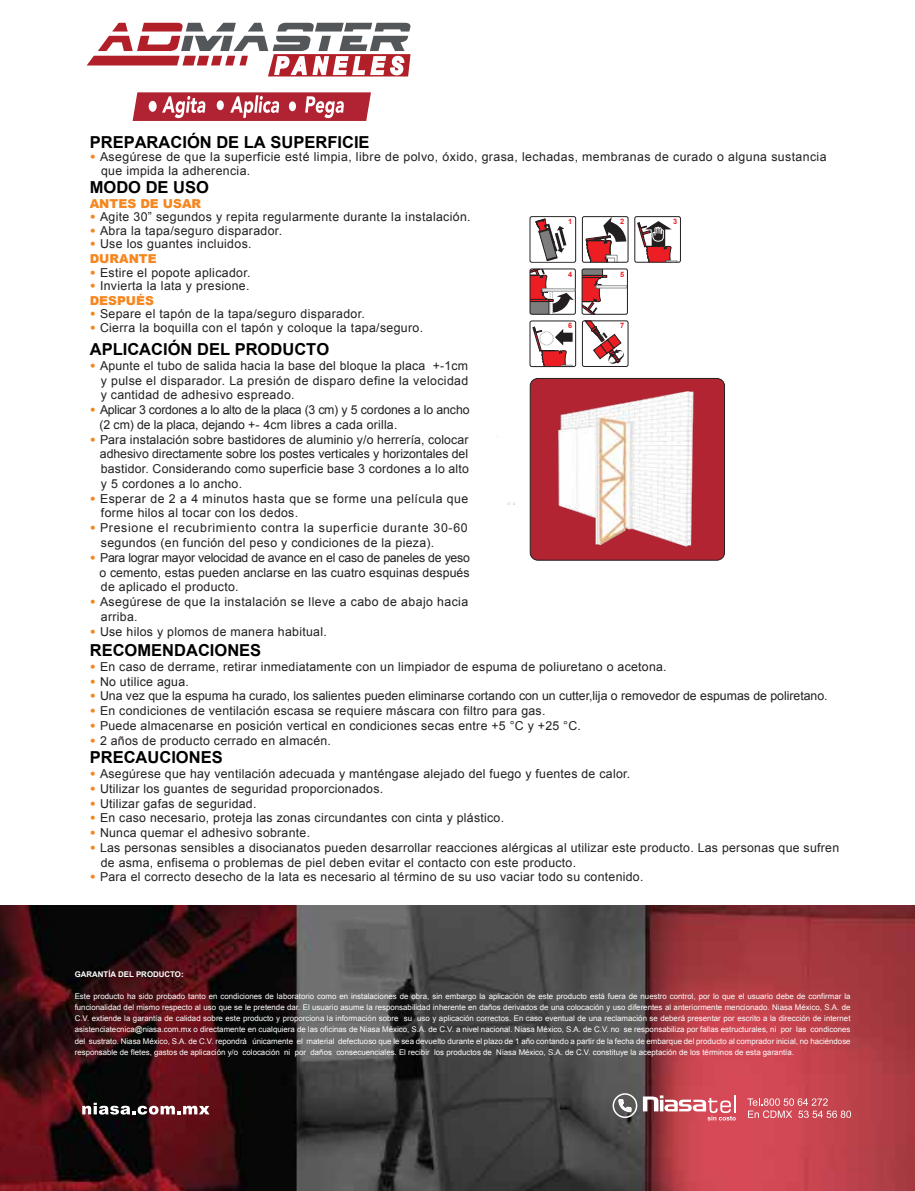
<style>
.page{position:relative;width:915px;height:1191px;background:#fff}
.page>*{position:absolute;margin:0;border:0;box-sizing:border-box;transform-origin:0 0}
.t1{font:italic 700 23.55px "Arial";letter-spacing:.3em;color:#fff;scale:.85 1}
.t2{font:700 16.5px "Arial";color:#000}
.t3{font:12.3px/14.7px "Arial";letter-spacing:.02em;color:#231f20}
.t4{font:12.3px "Arial";color:#231f20}
.t5{font:12.3px/14.7px "Arial";letter-spacing:.055em;color:#231f20}
.t6{font:12.3px/14.7px "Arial";letter-spacing:-.01em;color:#231f20}
.t7{font:12.3px/14.7px "Arial";letter-spacing:.04em;color:#231f20}
.t8{font:900 12.3px "Arial";color:#f68720}
.t9{font:7.95px/11.1px "Arial";color:#fff;text-align:justify}
.t10{font:700 7.95px "Arial";color:#fff}
.t11{font:700 7.35px "Arial";color:#ed1d24}
.s1{font-weight:900;color:#f68720}
</style>
<div class="page">
<svg style="left:132px;top:92px;width:239px;height:29px;background:#bf4c59"></svg>
<div style="left:149px;top:101px;width:8px;height:11px;background:#fff;border-radius:50%"></div>
<div style="left:217px;top:100px;width:7px;height:10px;background:#fff;border-radius:50%"></div>
<div style="left:289px;top:101px;width:7px;height:10px;background:#fff;border-radius:50%"></div>
<div style="left:529px;top:269px;width:46px;height:45px;border:1px solid #231f20;border-radius:2px"></div>
<svg style="left:530px;top:269px;width:45px;height:45px"></svg>
<svg style="left:583px;top:271px;width:24px;height:41px"></svg>
<div style="left:595px;top:285px;width:32px;height:3px;background:#fff;border:1px solid #939598"></div>
<div style="left:581px;top:269px;width:46px;height:45px;border:1px solid #231f20;border-radius:2px"></div>
<svg style="left:532px;top:327px;width:40px;height:30px"></svg>
<div style="left:539px;top:332px;width:14px;height:13px;border:1px dashed #939598;border-radius:50%"></div>
<div style="left:529px;top:321px;width:46px;height:46px;border:1px solid #231f20;border-radius:2px"></div>
<div style="left:582px;top:321px;width:46px;height:46px;border:1px solid #231f20;border-radius:2px"></div>
<svg style="left:584px;top:320px;width:41px;height:37px"></svg>
<svg style="left:637px;top:221px;width:40px;height:42px"></svg>
<div style="left:634px;top:216px;width:46px;height:46px;border:1px solid #231f20;border-radius:2px"></div>
<svg style="left:585px;top:218px;width:41px;height:42px"></svg>
<div style="left:582px;top:216px;width:46px;height:46px;border:1px solid #231f20;border-radius:2px"></div>
<div style="left:529px;top:216px;width:46px;height:46px;border:1px solid #231f20;border-radius:2px"></div>
<div style="left:530px;top:218px;width:44px;height:43px;background:#fff;border-radius:2px"></div>
<svg style="left:535px;top:219px;width:31px;height:42px"></svg>
<img style="left:507px;top:357px;width:218px;height:204px">
<svg style="left:87px;top:23px;width:324px;height:54px"></svg>
<img style="left:0;top:905px;width:914px;height:286px">
<svg style="left:82px;top:1102px;width:127px;height:12px"></svg>
<svg style="left:611px;top:1092px;width:124px;height:28px"></svg>
<svg style="left:747px;top:1098px;width:103px;height:20px;background:#d56a73"></svg>
<h1 class="t1" style="left:274px;top:50px;width:153px">PANELES</h1>
<h2 class="t2" style="left:90px;top:131px;width:281px">PREPARACIÓN DE LA SUPERFICIE</h2>
<p class="t3" style="left:101px;top:150px;width:726px;line-height:13.5px;text-indent:-11px"><span class="s1">•</span> Asegúrese de que la superficie esté limpia, libre de polvo, óxido, grasa, lechadas, membranas de curado o alguna sustancia que impida la adherencia.</p>
<h2 class="t2" style="left:90px;top:176px;width:121px">MODO DE USO</h2>
<p class="t8" style="left:90px;top:194px;width:113px">ANTES DE USAR</p>
<p class="t3" style="left:90px;top:210px;width:382px"><span class="s1">•</span> Agite 30” segundos y repita regularmente durante la instalación.</p>
<p class="t3" style="left:90px;top:223px;width:194px"><span class="s1">•</span> Abra la tapa/seguro disparador.</p>
<p class="t3" style="left:90px;top:237px;width:163px"><span class="s1">•</span> Use los guantes incluidos.<br><span class="s1">DURANTE</span></p>
<p class="t3" style="left:90px;top:265px;width:162px"><span class="s1">•</span> Estire el popote aplicador.</p>
<p class="t3" style="left:90px;top:278px;width:161px"><span class="s1">•</span> Invierta la lata y presione.<br><span class="s1">DESPUÉS</span></p>
<p class="t3" style="left:90px;top:307px;width:276px"><span class="s1">•</span> Separe el tapón de la tapa/seguro disparador.</p>
<p class="t3" style="left:90px;top:320px;width:335px"><span class="s1">•</span> Cierra la boquilla con el tapón y coloque la tapa/seguro.</p>
<h2 class="t2" style="left:90px;top:338px;width:241px">APLICACIÓN DEL PRODUCTO</h2>
<p class="t3" style="left:101px;top:358px;width:369px;text-align:justify;text-indent:-11px"><span class="s1">•</span> Apunte el tubo de salida hacia la base del bloque la placa +-1cm y pulse el disparador. La presión de disparo define la velocidad y cantidad de adhesivo espreado.</p>
<p class="t6" style="left:100px;top:402px;width:371px;text-indent:-10px"><span class="s1">•</span> Aplicar 3 cordones a lo alto de la placa (3 cm) y 5 cordones a lo ancho (2 cm) de la placa, dejando +- 4cm libres a cada orilla.</p>
<p class="t3" style="left:100px;top:432px;width:370px;text-align:justify;text-indent:-10px"><span class="s1">•</span> Para instalación sobre bastidores de aluminio y/o herrería, colocar adhesivo directamente sobre los postes verticales y horizontales del bastidor. Considerando como superficie base 3 cordones a lo alto y 5 cordones a lo ancho.</p>
<p class="t7" style="left:101px;top:491px;width:369px;text-indent:-11px"><span class="s1">•</span> Esperar de 2 a 4 minutos hasta que se forme una película que forme hilos al tocar con los dedos.</p>
<p class="t5" style="left:101px;top:520px;width:368px;text-indent:-11px"><span class="s1">•</span> Presione el recubrimiento contra la superficie durante 30-60 segundos (en función del peso y condiciones de la pieza).</p>
<p class="t3" style="left:100px;top:550px;width:372px;text-align:justify;text-indent:-10px"><span class="s1">•</span> Para lograr mayor velocidad de avance en el caso de paneles de yeso o cemento, estas pueden anclarse en las cuatro esquinas después de aplicado el producto.</p>
<p class="t3" style="left:101px;top:594px;width:369px;text-indent:-11px"><span class="s1">•</span> Asegúrese de que la instalación se lleve a cabo de abajo hacia arriba.</p>
<p class="t3" style="left:90px;top:624px;width:238px"><span class="s1">•</span> Use hilos y plomos de manera habitual.</p>
<h2 class="t2" style="left:90px;top:639px;width:173px">RECOMENDACIONES</h2>
<p class="t3" style="left:90px;top:659px;width:578px"><span class="s1">•</span> En caso de derrame, retirar inmediatamente con un limpiador de espuma de poliuretano o acetona.</p>
<p class="t3" style="left:90px;top:674px;width:101px"><span class="s1">•</span> No utilice agua.</p>
<p class="t4" style="left:90px;top:688px;width:739px"><span class="s1">•</span> Una vez que la espuma ha curado, los salientes pueden eliminarse cortando con un cutter,lija o removedor de espumas de poliretano.</p>
<p class="t3" style="left:90px;top:703px;width:457px"><span class="s1">•</span> En condiciones de ventilación escasa se requiere máscara con filtro para gas.</p>
<p class="t3" style="left:90px;top:718px;width:492px"><span class="s1">•</span> Puede almacenarse en posición vertical en condiciones secas entre +5 °C y +25 °C.</p>
<p class="t3" style="left:90px;top:733px;width:243px"><span class="s1">•</span> 2 años de producto cerrado en almacén.</p>
<h2 class="t2" style="left:90px;top:746px;width:134px">PRECAUCIONES</h2>
<p class="t3" style="left:90px;top:766px;width:542px"><span class="s1">•</span> Asegúrese que hay ventilación adecuada y manténgase alejado del fuego y fuentes de calor.</p>
<p class="t3" style="left:90px;top:781px;width:295px"><span class="s1">•</span> Utilizar los guantes de seguridad proporcionados.</p>
<p class="t3" style="left:90px;top:796px;width:168px"><span class="s1">•</span> Utilizar gafas de seguridad.</p>
<p class="t3" style="left:90px;top:811px;width:416px"><span class="s1">•</span> En caso necesario, proteja las zonas circundantes con cinta y plástico.</p>
<p class="t3" style="left:90px;top:825px;width:222px"><span class="s1">•</span> Nunca quemar el adhesivo sobrante.</p>
<p class="t3" style="left:101px;top:840px;width:739px;text-indent:-11px"><span class="s1">•</span> Las personas sensibles a disocianatos pueden desarrollar reacciones alérgicas al utilizar este producto. Las personas que sufren de asma, enfisema o problemas de piel deben evitar el contacto con este producto.</p>
<p class="t3" style="left:90px;top:870px;width:555px"><span class="s1">•</span> Para el correcto desecho de la lata es necesario al término de su uso vaciar todo su contenido.</p>
<p class="t11" style="left:568px;top:217px;width:6px">1</p>
<p class="t11" style="left:619px;top:217px;width:6px">2</p>
<p class="t11" style="left:673px;top:217px;width:6px">3</p>
<p class="t11" style="left:568px;top:269px;width:6px">4</p>
<p class="t11" style="left:619px;top:269px;width:6px">5</p>
<p class="t11" style="left:568px;top:321px;width:6px">6</p>
<p class="t11" style="left:619px;top:321px;width:6px">7</p>
<p class="t10" style="left:75px;top:969px;width:110px">GARANTÍA DEL PRODUCTO:</p>
<p class="t9" style="left:75px;top:991px;width:777px">Este producto ha sido probado tanto en condiciones de laboratorio como en instalaciones de obra, sin embargo la aplicación de este producto está fuera de nuestro control, por lo que el usuario debe de confirmar la funcionalidad del mismo respecto al uso que se le pretende dar. El usuario asume la responsabilidad inherente en daños derivados de una colocación y uso diferentes al anteriormente mencionado. Niasa México, S.A. de C.V. extiende la garantía de calidad sobre este producto y proporciona la información sobre su uso y aplicación correctos. En caso eventual de una reclamación se deberá presentar por escrito a la dirección de internet asistenciatecnica@niasa.com.mx o directamente en cualquiera de las oficinas de Niasa México, S.A. de C.V. a nivel nacional. Niasa México, S.A. de C.V. no se responsabiliza por fallas estructurales, ni por las condicones del sustrato. Niasa México, S.A. de C.V. repondrá únicamente el material defectuoso que le sea devuelto durante el plazo de 1 año contando a partir de la fecha de embarque del producto al comprador inicial, no haciéndose responsable de fletes, gastos de aplicación y/o colocación ni por daños consecuenciales. El recibir los productos de Niasa México, S.A. de C.V. constituye la aceptación de los términos de esta garantía.</p>
</div>
